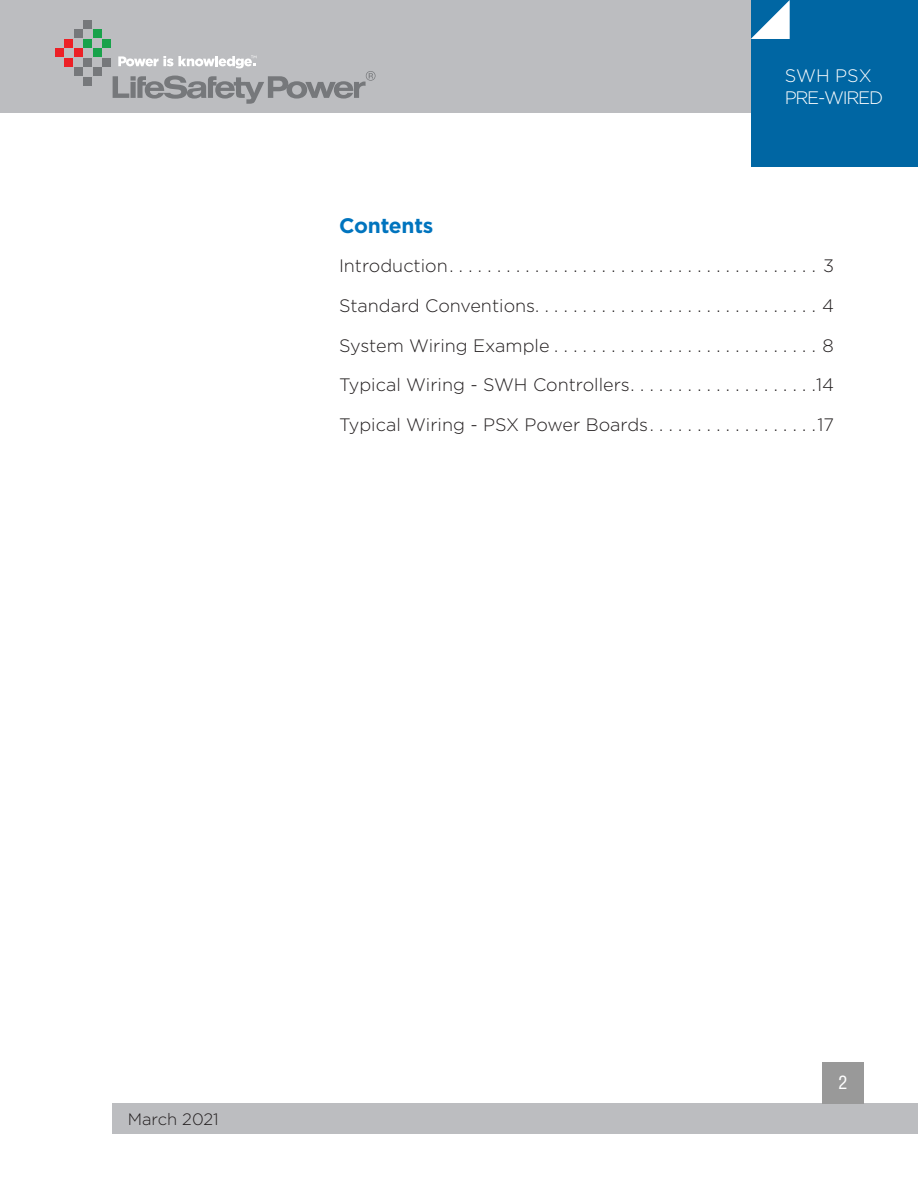
<style>
.page{position:relative;width:918px;height:1188px;background:#fff}
.page>*{position:absolute;margin:0;border:0;box-sizing:border-box;transform-origin:0 0}
.Body_text{font:700 21px "Gotham";letter-spacing:-.01em;color:#0074be}
.t1{font:300 18px "Gotham";color:#231f20}
.t2{font:300 18px/21.6px "Gotham";letter-spacing:-.07em;color:#fff}
.t3{font:condensed 18px "Helvetica LT Std";color:#fff}
.t4{font:300 16.5px "Gotham";color:#231f20}
</style>
<div class="page">
<div style="left:0;top:0;width:918px;height:112px;background:#bcbdc0"></div>
<div style="left:55px;top:49px;width:8px;height:8px;background:#ec2026"></div>
<div style="left:65px;top:39px;width:8px;height:8px;background:#ec2026"></div>
<div style="left:74px;top:49px;width:8px;height:8px;background:#ec2026"></div>
<div style="left:65px;top:58px;width:8px;height:8px;background:#ec2026"></div>
<div style="left:74px;top:68px;width:8px;height:8px;background:#76787b"></div>
<div style="left:84px;top:58px;width:8px;height:8px;background:#76787b"></div>
<div style="left:93px;top:68px;width:8px;height:8px;background:#76787b"></div>
<div style="left:103px;top:58px;width:8px;height:8px;background:#76787b"></div>
<div style="left:74px;top:30px;width:8px;height:8px;background:#76787b"></div>
<div style="left:84px;top:20px;width:8px;height:8px;background:#76787b"></div>
<div style="left:84px;top:77px;width:8px;height:8px;background:#76787b"></div>
<div style="left:84px;top:39px;width:8px;height:8px;background:#18a24a"></div>
<div style="left:93px;top:30px;width:8px;height:8px;background:#18a24a"></div>
<div style="left:103px;top:39px;width:8px;height:8px;background:#18a24a"></div>
<div style="left:93px;top:49px;width:8px;height:8px;background:#18a24a"></div>
<svg style="left:113px;top:56px;width:263px;height:48px"></svg>
<div style="left:751px;top:0;width:167px;height:167px;background:#0066a3"></div>
<svg style="left:751px;top:0;width:39px;height:39px"></svg>
<div style="left:112px;top:1104px;width:806px;height:30px;background:#bcbdc0"></div>
<div style="left:822px;top:1063px;width:41px;height:41px;background:#999"></div>
<p class="t2" style="left:785px;top:65px;width:100px">SWH PSX<br>PRE-WIRED</p>
<p class="Body_text" style="left:339px;top:211px;width:96px">Contents</p>
<p class="t1" style="left:339px;top:255px;width:497px">Introduction . . . . . . . . . . . . . . . . . . . . . . . . . . . . . . . . . . . . . . . 3</p>
<p class="t1" style="left:339px;top:294px;width:497px">Standard Conventions . . . . . . . . . . . . . . . . . . . . . . . . . . . . . . 4</p>
<p class="t1" style="left:339px;top:334px;width:497px">System Wiring Example . . . . . . . . . . . . . . . . . . . . . . . . . . . . 8</p>
<p class="t1" style="left:339px;top:373px;width:497px">Typical Wiring - SWH Controllers . . . . . . . . . . . . . . . . . . . 14</p>
<p class="t1" style="left:339px;top:413px;width:497px">Typical Wiring - PSX Power Boards . . . . . . . . . . . . . . . . . 17</p>
<p class="t4" style="left:128px;top:1108px;width:93px">March 2021</p>
<p class="t3" style="left:838px;top:1071px;width:10px">2</p>
</div>
